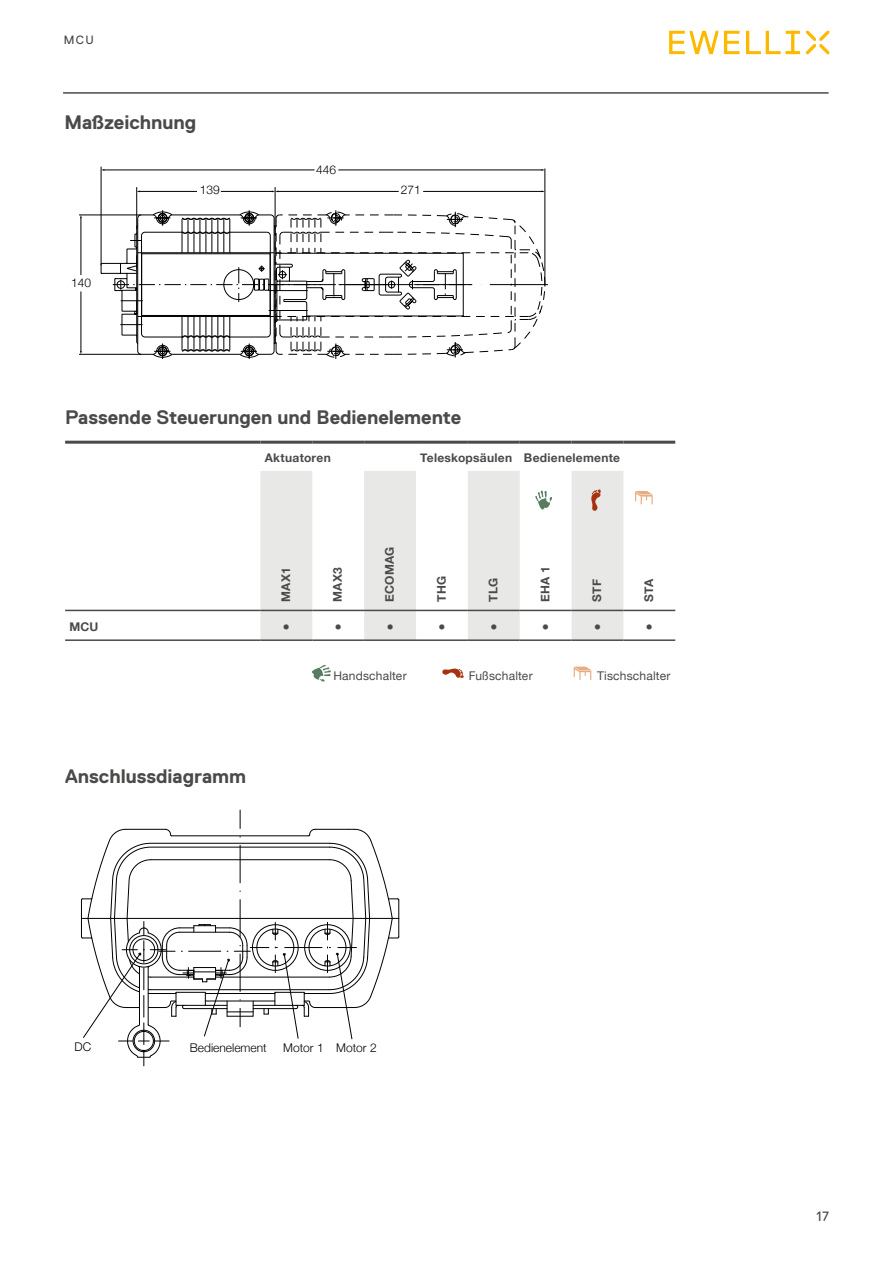
<style>
.page{position:relative;width:893px;height:1263px;background:#fff}
.page>*{position:absolute;margin:0;border:0;box-sizing:border-box;transform-origin:0 0}
.t1{font:700 19.5px "Replica Std";letter-spacing:-.005em;color:#4a4a49}
.t2{font:13.5px "Replica Std";color:#4a4a49}
.t3{font:700 12px "Helvetica Neue";letter-spacing:.02em;color:#4a4a49}
.t4{font:300 12px "Helvetica Neue";color:#000}
.t5{font:12px "Helvetica Neue";letter-spacing:.015em;color:#4a4a49}
.t6{font:12px "Replica Std";color:#4a4a49}
</style>
<div class="page">
<svg style="left:669px;top:31px;width:131px;height:23px"></svg>
<svg style="left:806px;top:31px;width:23px;height:23px"></svg>
<hr style="left:63px;top:93px;width:765px;height:1px;background:#4a4a49">
<svg style="left:260px;top:471px;width:363px;height:168px;fill:#e8e8e7"></svg>
<hr style="left:65px;top:639px;width:195px;height:2px;background:#4a4a49">
<hr style="left:260px;top:639px;width:52px;height:2px;background:#4a4a49">
<hr style="left:312px;top:639px;width:52px;height:2px;background:#4a4a49">
<hr style="left:364px;top:639px;width:52px;height:2px;background:#4a4a49">
<hr style="left:416px;top:639px;width:52px;height:2px;background:#4a4a49">
<hr style="left:468px;top:639px;width:52px;height:2px;background:#4a4a49">
<hr style="left:520px;top:639px;width:52px;height:2px;background:#4a4a49">
<hr style="left:572px;top:639px;width:51px;height:2px;background:#4a4a49">
<hr style="left:623px;top:639px;width:52px;height:2px;background:#4a4a49">
<hr style="left:65px;top:441px;width:195px;height:3px;background:#4a4a49">
<hr style="left:260px;top:441px;width:52px;height:3px;background:#4a4a49">
<hr style="left:312px;top:441px;width:52px;height:3px;background:#4a4a49">
<hr style="left:364px;top:441px;width:52px;height:3px;background:#4a4a49">
<hr style="left:416px;top:441px;width:52px;height:3px;background:#4a4a49">
<hr style="left:468px;top:441px;width:52px;height:3px;background:#4a4a49">
<hr style="left:520px;top:441px;width:52px;height:3px;background:#4a4a49">
<hr style="left:572px;top:441px;width:51px;height:3px;background:#4a4a49">
<hr style="left:623px;top:441px;width:52px;height:3px;background:#4a4a49">
<hr style="left:65px;top:610px;width:195px;height:1px;background:#4a4a49">
<hr style="left:260px;top:610px;width:52px;height:1px;background:#4a4a49">
<hr style="left:312px;top:610px;width:52px;height:1px;background:#4a4a49">
<hr style="left:364px;top:610px;width:52px;height:1px;background:#4a4a49">
<hr style="left:416px;top:610px;width:52px;height:1px;background:#4a4a49">
<hr style="left:468px;top:610px;width:52px;height:1px;background:#4a4a49">
<hr style="left:520px;top:610px;width:52px;height:1px;background:#4a4a49">
<hr style="left:572px;top:610px;width:51px;height:1px;background:#4a4a49">
<hr style="left:623px;top:610px;width:52px;height:1px;background:#4a4a49">
<svg style="left:312px;top:665px;width:19px;height:17px"></svg>
<svg style="left:535px;top:491px;width:17px;height:19px"></svg>
<svg style="left:442px;top:668px;width:22px;height:10px"></svg>
<svg style="left:591px;top:489px;width:10px;height:22px"></svg>
<svg style="left:574px;top:667px;width:17px;height:13px"></svg>
<svg style="left:635px;top:491px;width:18px;height:13px"></svg>
<svg style="left:113px;top:210px;width:435px;height:149px"></svg>
<hr style="left:79px;top:215px;width:62px;height:1px;background:#000">
<hr style="left:79px;top:354px;width:62px;height:1px;background:#000">
<hr style="left:545px;top:169px;width:1px;height:118px;background:#000">
<hr style="left:275px;top:187px;width:1px;height:42px;background:#000">
<hr style="left:136px;top:187px;width:1px;height:42px;background:#000">
<hr style="left:101px;top:167px;width:1px;height:98px;background:#000">
<hr style="left:81px;top:218px;width:1px;height:57px;background:#000">
<hr style="left:81px;top:291px;width:1px;height:61px;background:#000">
<hr style="left:338px;top:170px;width:204px;height:1px;background:#000">
<hr style="left:104px;top:170px;width:211px;height:1px;background:#000">
<hr style="left:221px;top:191px;width:51px;height:1px;background:#000">
<hr style="left:139px;top:191px;width:58px;height:1px;background:#000">
<hr style="left:423px;top:191px;width:119px;height:1px;background:#000">
<hr style="left:278px;top:191px;width:121px;height:1px;background:#000">
<svg style="left:81px;top:810px;width:318px;height:256px"></svg>
<p class="t6" style="left:64px;top:34px;width:32px">MCU</p>
<h1 class="t1" style="left:64px;top:112px;width:133px">Maßzeichnung</h1>
<p class="t4" style="left:316px;top:160px;width:22px">446</p>
<p class="t4" style="left:71px;top:273px;width:22px">140</p>
<p class="t4" style="left:200px;top:180px;width:22px">139</p>
<p class="t4" style="left:401px;top:180px;width:22px">271</p>
<h1 class="t1" style="left:65px;top:406px;width:398px">Passende Steuerungen und Bedienelemente</h1>
<p class="t3" style="left:265px;top:449px;width:68px">Aktuatoren</p>
<p class="t3" style="left:420px;top:449px;width:201px">Teleskopsäulen Bedienelemente</p>
<p class="t3" style="left:276px;top:602px;width:36px;rotate:-90deg">MAX1</p>
<p class="t3" style="left:328px;top:602px;width:36px;rotate:-90deg">MAX3</p>
<p class="t3" style="left:380px;top:602px;width:56px;rotate:-90deg">ECOMAG</p>
<p class="t3" style="left:432px;top:602px;width:27px;rotate:-90deg">THG</p>
<p class="t3" style="left:484px;top:602px;width:25px;rotate:-90deg">TLG</p>
<p class="t3" style="left:536px;top:602px;width:37px;rotate:-90deg">EHA 1</p>
<p class="t3" style="left:588px;top:602px;width:24px;rotate:-90deg">STF</p>
<p class="t3" style="left:639px;top:602px;width:25px;rotate:-90deg">STA</p>
<p class="t3" style="left:69px;top:617px;width:31px">MCU</p>
<p class="t3" style="left:283px;top:617px;width:9px">●</p>
<p class="t3" style="left:334px;top:617px;width:9px">●</p>
<p class="t3" style="left:386px;top:617px;width:9px">●</p>
<p class="t3" style="left:438px;top:617px;width:9px">●</p>
<p class="t3" style="left:490px;top:617px;width:9px">●</p>
<p class="t3" style="left:542px;top:617px;width:9px">●</p>
<p class="t3" style="left:594px;top:617px;width:9px">●</p>
<p class="t3" style="left:646px;top:617px;width:9px">●</p>
<h1 class="t1" style="left:65px;top:765px;width:182px">Anschlussdiagramm</h1>
<p class="t5" style="left:333px;top:667px;width:75px">Handschalter</p>
<p class="t5" style="left:469px;top:667px;width:65px">Fußschalter</p>
<p class="t5" style="left:597px;top:667px;width:75px">Tischschalter</p>
<p class="t4" style="left:75px;top:1037px;width:18px">DC</p>
<p class="t4" style="left:190px;top:1038px;width:78px">Bedienelement</p>
<p class="t4" style="left:283px;top:1038px;width:95px">Motor 1 Motor 2</p>
<p class="t2" style="left:817px;top:1209px;width:14px">17</p>
</div>
